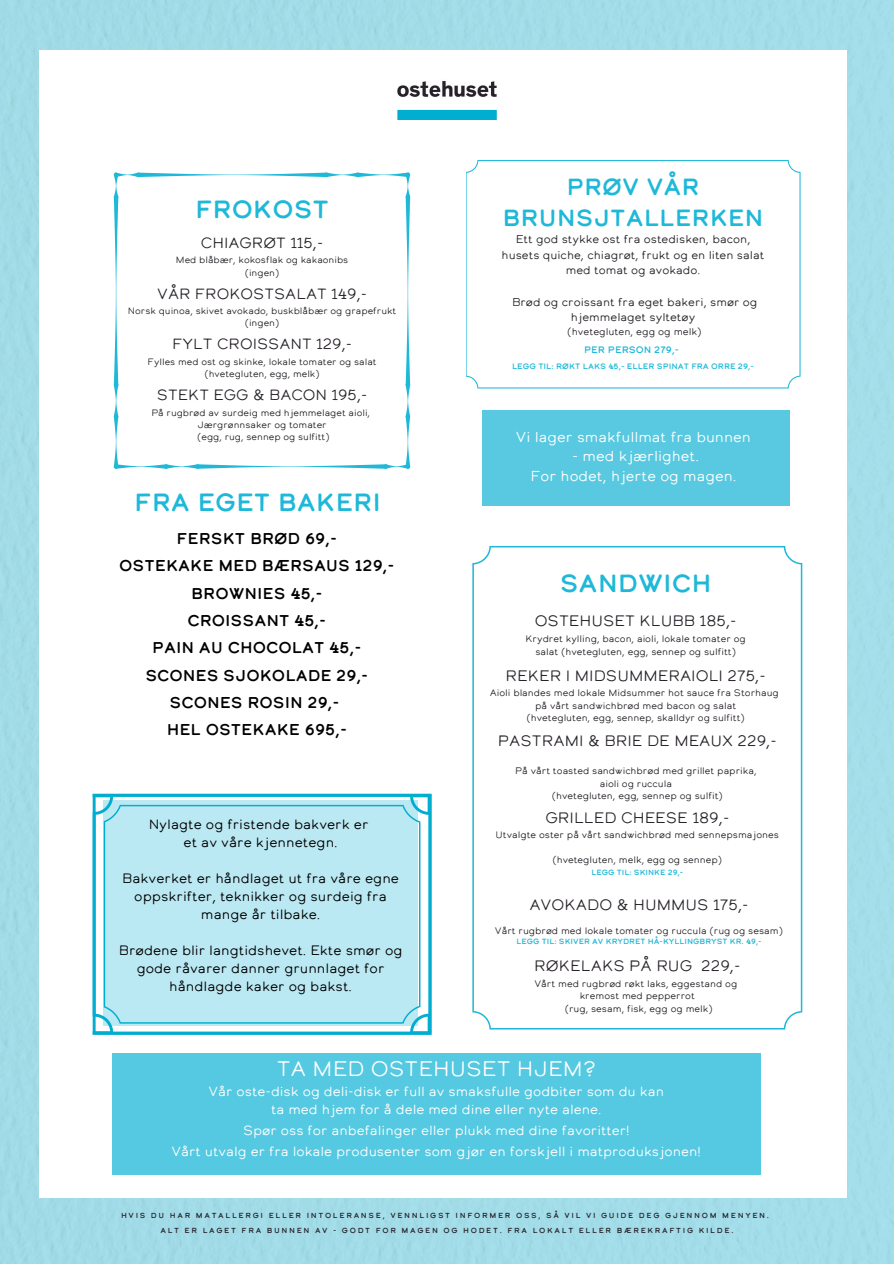
<style>
.page{position:relative;width:894px;height:1264px;background:#fff}
.page>*{position:absolute;margin:0;border:0;box-sizing:border-box;transform-origin:0 0}
.t1{font:24.75px "Calder Dark";color:#1eb8d8}
.t2{font:23.25px/31.5px "Calder Dark";color:#1eb8d8;text-align:center}
.t3{font:21px "Calder LC";color:#fff}
.t4{font:15.6px/27.3px "Calder Dark";color:#000;text-align:center}
.t5{font:15px "Calder LC";color:#272229}
.t6{font:14.7px "Calder LC";color:#272229}
.t7{font:14.4px/19.2px "Calder LC";color:#fff;text-align:center}
.t8{font:13.5px/18px "Calder LC";color:#000;text-align:center}
.t9{font:13.2px/17.7px "Calder LC";color:#fff;text-align:center}
.t10{font:11.25px/15.6px "Calder LC";color:#272229;text-align:center}
.t11{font:9.75px "Calder LC";color:#272229}
.t12{font:9.45px/12.5px "Calder LC";color:#272229;text-align:center}
.t13{font:9.3px "Calder Dark";color:#1eb8d8}
.t14{font:9.15px/12.3px "Calder LC";color:#272229;text-align:center}
.t15{font:7.8px "Calder Dark";color:#1eb8d8}
.t16{font:7.5px "Calder Dark";color:#1eb8d8}
.t17{font:7.35px "Calder Dark";letter-spacing:.23em;color:#272229}
</style>
<div class="page">
<svg style="left:114px;top:172px;width:296px;height:296px"></svg>
<svg style="left:466px;top:160px;width:334px;height:228px"></svg>
<div style="left:481px;top:409px;width:308px;height:96px;background:#58c9e0"></div>
<svg style="left:472px;top:546px;width:329px;height:483px"></svg>
<img style="left:397px;top:81px;width:100px;height:38px">
<div style="left:112px;top:1053px;width:648px;height:121px;background:#54c9e1"></div>
<svg style="left:93px;top:793px;width:338px;height:241px"></svg>
<div style="left:104px;top:804px;width:316px;height:219px;background:#bbe9f3"></div>
<p class="t1" style="left:195px;top:199px;width:135px">FROKOST</p>
<p class="t6" style="left:201px;top:236px;width:124px">CHIAGRØT 115,-</p>
<p class="t14" style="left:176px;top:254px;width:174px">Med blåbær, kokosflak og kakaonibs</p>
<p class="t14" style="left:245px;top:267px;width:36px">(ingen)</p>
<p class="t6" style="left:157px;top:287px;width:211px">VÅR FROKOSTSALAT 149,-</p>
<p class="t14" style="left:128px;top:305px;width:270px">Norsk quinoa, skivet avokado, buskblåbær og grapefrukt (ingen)</p>
<p class="t6" style="left:172px;top:338px;width:181px">FYLT CROISSANT 129,-</p>
<p class="t14" style="left:147px;top:356px;width:230px">Fylles med ost og skinke, lokale tomater og salat</p>
<p class="t14" style="left:204px;top:368px;width:117px">(hvetegluten, egg, melk)</p>
<p class="t6" style="left:157px;top:389px;width:212px">STEKT EGG &amp; BACON 195,-</p>
<p class="t14" style="left:151px;top:407px;width:220px">På rugbrød av surdeig med hjemmelaget aioli,</p>
<p class="t14" style="left:197px;top:419px;width:131px">Jærgrønnsaker og tomater</p>
<p class="t14" style="left:197px;top:431px;width:134px">(egg, rug, sennep og sulfitt)</p>
<p class="t1" style="left:134px;top:491px;width:248px">FRA EGET BAKERI</p>
<p class="t4" style="left:119px;top:526px;width:277px">FERSKT BRØD 69,-<br>OSTEKAKE MED BÆRSAUS 129,-<br>BROWNIES 45,-<br>CROISSANT 45,-<br>PAIN AU CHOCOLAT 45,-<br>SCONES SJOKOLADE 29,-<br>SCONES ROSIN 29,-<br>HEL OSTEKAKE 695,-</p>
<h2 class="t8" style="left:149px;top:816px;width:221px">Nylagte og fristende bakverk er et av våre kjennetegn.</h2>
<h5 class="t8" style="left:122px;top:870px;width:278px">Bakverket er håndlaget ut fra våre egne oppskrifter, teknikker og surdeig fra mange år tilbake.</h5>
<h5 class="t8" style="left:119px;top:942px;width:285px">Brødene blir langtidshevet. Ekte smør og gode råvarer danner grunnlaget for håndlagde kaker og bakst.</h5>
<p class="t2" style="left:502px;top:172px;width:262px">PRØV VÅR<br>BRUNSJTALLERKEN</p>
<p class="t10" style="left:501px;top:232px;width:264px">Ett god stykke ost fra ostedisken, bacon, husets quiche, chiagrøt, frukt og en liten salat med tomat og avokado.</p>
<h2 class="t10" style="left:512px;top:295px;width:247px">Brød og croissant fra eget bakeri, smør og hjemmelaget syltetøy</h2>
<h2 class="t11" style="left:567px;top:327px;width:136px">(hvetegluten, egg og melk)</h2>
<h2 class="t13" style="left:584px;top:345px;width:96px">PER PERSON 279,-</h2>
<h2 class="t15" style="left:512px;top:363px;width:243px">LEGG TIL: RØKT LAKS 45,- ELLER SPINAT FRA ORRE 29,-</h2>
<p class="t7" style="left:516px;top:428px;width:236px">Vi lager smakfullmat fra bunnen</p>
<p class="t7" style="left:530px;top:448px;width:208px">- med kjærlighet.<br>For hodet, hjerte og magen.</p>
<p class="t1" style="left:559px;top:572px;width:153px">SANDWICH</p>
<p class="t5" style="left:534px;top:614px;width:203px">OSTEHUSET KLUBB 185,-</p>
<p class="t12" style="left:525px;top:633px;width:222px">Krydret kylling, bacon, aioli, lokale tomater og salat (hvetegluten, egg, sennep og sulfitt)</p>
<p class="t5" style="left:505px;top:669px;width:261px">REKER I MIDSUMMERAIOLI 275,-</p>
<p class="t12" style="left:489px;top:687px;width:290px">Aioli blandes med lokale Midsummer hot sauce fra Storhaug</p>
<p class="t12" style="left:535px;top:700px;width:202px">på vårt sandwichbrød med bacon og salat</p>
<p class="t12" style="left:526px;top:712px;width:220px">(hvetegluten, egg, sennep, skalldyr og sulfitt)</p>
<p class="t5" style="left:498px;top:734px;width:280px">PASTRAMI &amp; BRIE DE MEAUX 229,-</p>
<p class="t12" style="left:515px;top:765px;width:243px">På vårt toasted sandwichbrød med grillet paprika,</p>
<p class="t12" style="left:599px;top:777px;width:74px">aioli og ruccula</p>
<p class="t12" style="left:551px;top:790px;width:172px">(hvetegluten, egg, sennep og sulfit)</p>
<h5 class="t5" style="left:545px;top:811px;width:185px">GRILLED CHEESE 189,-</h5>
<h5 class="t12" style="left:495px;top:829px;width:285px">Utvalgte oster på vårt sandwichbrød med sennepsmajones</h5>
<p class="t12" style="left:552px;top:854px;width:171px">(hvetegluten, melk, egg og sennep)</p>
<h1 class="t16" style="left:591px;top:868px;width:93px">LEGG TIL: SKINKE 29,-</h1>
<h3 class="t5" style="left:529px;top:898px;width:221px">AVOKADO &amp; HUMMUS 175,-</h3>
<h1 class="t12" style="left:494px;top:925px;width:290px">Vårt rugbrød med lokale tomater og ruccula (rug og sesam)</h1>
<p class="t16" style="left:516px;top:938px;width:246px">LEGG TIL: SKIVER AV KRYDRET HÅ-KYLLINGBRYST KR. 49,-</p>
<h6 class="t5" style="left:534px;top:959px;width:159px">RØKELAKS PÅ RUG</h6>
<h6 class="t5" style="left:701px;top:959px;width:41px">229,-</h6>
<h6 class="t12" style="left:534px;top:977px;width:204px">Vårt med rugbrød røkt laks, eggestand og</h6>
<h4 class="t12" style="left:579px;top:990px;width:117px">kremost med pepperrot</h4>
<p class="t12" style="left:564px;top:1002px;width:150px">(rug, sesam, fisk, egg og melk)</p>
<p class="t3" style="left:277px;top:1059px;width:321px">TA MED OSTEHUSET HJEM?</p>
<p class="t9" style="left:208px;top:1083px;width:457px">Vår oste-disk og deli-disk er full av smaksfulle godbiter som du kan ta med hjem for å dele med dine eller nyte alene.</p>
<p class="t9" style="left:171px;top:1120px;width:531px;line-height:21px">Spør oss for anbefalinger eller plukk med dine favoritter!<br>Vårt utvalg er fra lokale produsenter som gjør en forskjell i matproduksjonen!</p>
<h1 class="t17" style="left:121px;top:1212px;width:649px">HVIS DU HAR MATALLERGI ELLER INTOLERANSE, VENNLIGST INFORMER OSS, SÅ VIL VI GUIDE DEG GJENNOM MENYEN.</h1>
<p class="t17" style="left:160px;top:1227px;width:574px">ALT ER LAGET FRA BUNNEN AV - GODT FOR MAGEN OG HODET. FRA LOKALT ELLER BÆREKRAFTIG KILDE.</p>
</div>
